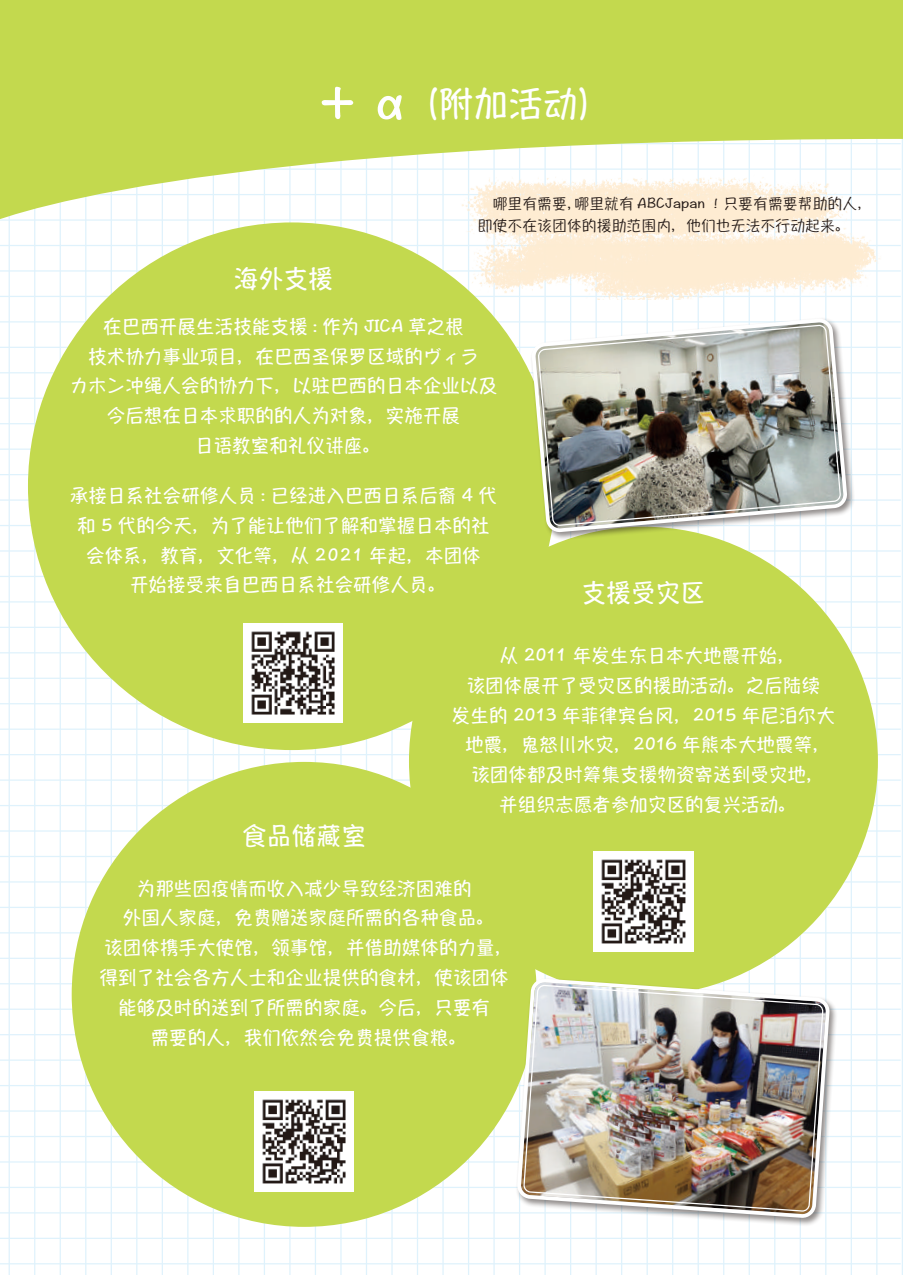
<style>
.page{position:relative;width:903px;height:1275px;background:#fff}
.page>*{position:absolute;margin:0;border:0;box-sizing:border-box;transform-origin:0 0}
.t1{font:34.65px "Hannotate SC W7";color:#fff}
.t2{font:24.85px "Hannotate SC W7";color:#fff}
.t3{font:18.55px/29.8px "Hannotate SC W7";color:#fff;text-align:center}
.t4{font:14.88px/22.4px "Hannotate SC W5";color:#231916}
.s1{font-size:50.93px}
</style>
<div class="page">
<hr style="left:213px;top:0;width:1px;height:1275px;background:#dff2fc">
<hr style="left:442px;top:0;width:2px;height:1275px;background:#dff2fc">
<hr style="left:646px;top:0;width:2px;height:1275px;background:#dff2fc">
<hr style="left:85px;top:0;width:1px;height:1275px;background:#dff2fc">
<hr style="left:340px;top:0;width:2px;height:1275px;background:#dff2fc">
<hr style="left:595px;top:0;width:2px;height:1275px;background:#dff2fc">
<hr style="left:851px;top:0;width:1px;height:1275px;background:#dff2fc">
<hr style="left:238px;top:0;width:1px;height:1275px;background:#dff2fc">
<hr style="left:493px;top:0;width:2px;height:1275px;background:#dff2fc">
<hr style="left:697px;top:0;width:2px;height:1275px;background:#dff2fc">
<hr style="left:111px;top:0;width:1px;height:1275px;background:#dff2fc">
<hr style="left:366px;top:0;width:1px;height:1275px;background:#dff2fc">
<hr style="left:621px;top:0;width:1px;height:1275px;background:#dff2fc">
<hr style="left:876px;top:0;width:1px;height:1275px;background:#dff2fc">
<hr style="left:9px;top:0;width:1px;height:1275px;background:#dff2fc">
<hr style="left:264px;top:0;width:1px;height:1275px;background:#dff2fc">
<hr style="left:519px;top:0;width:1px;height:1275px;background:#dff2fc">
<hr style="left:749px;top:0;width:1px;height:1275px;background:#dff2fc">
<hr style="left:136px;top:0;width:1px;height:1275px;background:#dff2fc">
<hr style="left:391px;top:0;width:2px;height:1275px;background:#dff2fc">
<hr style="left:672px;top:0;width:1px;height:1275px;background:#dff2fc">
<hr style="left:34px;top:0;width:1px;height:1275px;background:#dff2fc">
<hr style="left:289px;top:0;width:2px;height:1275px;background:#dff2fc">
<hr style="left:544px;top:0;width:2px;height:1275px;background:#dff2fc">
<hr style="left:800px;top:0;width:1px;height:1275px;background:#dff2fc">
<hr style="left:162px;top:0;width:1px;height:1275px;background:#dff2fc">
<hr style="left:417px;top:0;width:1px;height:1275px;background:#dff2fc">
<hr style="left:723px;top:0;width:1px;height:1275px;background:#dff2fc">
<hr style="left:60px;top:0;width:1px;height:1275px;background:#dff2fc">
<hr style="left:315px;top:0;width:1px;height:1275px;background:#dff2fc">
<hr style="left:570px;top:0;width:1px;height:1275px;background:#dff2fc">
<hr style="left:825px;top:0;width:1px;height:1275px;background:#dff2fc">
<hr style="left:187px;top:0;width:1px;height:1275px;background:#dff2fc">
<hr style="left:468px;top:0;width:1px;height:1275px;background:#dff2fc">
<hr style="left:774px;top:0;width:1px;height:1275px;background:#dff2fc">
<hr style="left:902px;top:0;width:1px;height:1275px;background:#dff2fc">
<hr style="left:0;top:270px;width:901px;height:2px;background:#dff2fc">
<hr style="left:0;top:525px;width:901px;height:1px;background:#dff2fc">
<hr style="left:0;top:779px;width:901px;height:2px;background:#dff2fc">
<hr style="left:0;top:932px;width:901px;height:1px;background:#dff2fc">
<hr style="left:0;top:398px;width:901px;height:1px;background:#dff2fc">
<hr style="left:0;top:652px;width:901px;height:1px;background:#dff2fc">
<hr style="left:0;top:1009px;width:901px;height:1px;background:#dff2fc">
<hr style="left:0;top:1161px;width:901px;height:1px;background:#dff2fc">
<hr style="left:0;top:1212px;width:901px;height:1px;background:#dff2fc">
<hr style="left:0;top:321px;width:901px;height:1px;background:#dff2fc">
<hr style="left:0;top:576px;width:901px;height:1px;background:#dff2fc">
<hr style="left:0;top:856px;width:901px;height:1px;background:#dff2fc">
<hr style="left:0;top:1034px;width:901px;height:1px;background:#dff2fc">
<hr style="left:0;top:474px;width:901px;height:1px;background:#dff2fc">
<hr style="left:0;top:729px;width:901px;height:1px;background:#dff2fc">
<hr style="left:0;top:1110px;width:901px;height:2px;background:#dff2fc">
<hr style="left:0;top:1238px;width:901px;height:1px;background:#dff2fc">
<hr style="left:0;top:449px;width:901px;height:1px;background:#dff2fc">
<hr style="left:0;top:703px;width:901px;height:1px;background:#dff2fc">
<hr style="left:0;top:805px;width:901px;height:1px;background:#dff2fc">
<hr style="left:0;top:347px;width:901px;height:1px;background:#dff2fc">
<hr style="left:0;top:601px;width:901px;height:1px;background:#dff2fc">
<hr style="left:0;top:907px;width:901px;height:1px;background:#dff2fc">
<hr style="left:0;top:1059px;width:901px;height:2px;background:#dff2fc">
<hr style="left:0;top:245px;width:901px;height:1px;background:#dff2fc">
<hr style="left:0;top:499px;width:901px;height:2px;background:#dff2fc">
<hr style="left:0;top:754px;width:901px;height:1px;background:#dff2fc">
<hr style="left:0;top:881px;width:901px;height:1px;background:#dff2fc">
<hr style="left:0;top:372px;width:901px;height:1px;background:#dff2fc">
<hr style="left:0;top:627px;width:901px;height:1px;background:#dff2fc">
<hr style="left:0;top:958px;width:901px;height:1px;background:#dff2fc">
<hr style="left:0;top:1136px;width:901px;height:1px;background:#dff2fc">
<hr style="left:0;top:296px;width:901px;height:1px;background:#dff2fc">
<hr style="left:0;top:550px;width:901px;height:2px;background:#dff2fc">
<hr style="left:0;top:830px;width:901px;height:2px;background:#dff2fc">
<hr style="left:0;top:983px;width:901px;height:1px;background:#dff2fc">
<hr style="left:0;top:423px;width:901px;height:1px;background:#dff2fc">
<hr style="left:0;top:678px;width:901px;height:1px;background:#dff2fc">
<hr style="left:0;top:1085px;width:901px;height:1px;background:#dff2fc">
<hr style="left:0;top:1187px;width:901px;height:1px;background:#dff2fc">
<hr style="left:0;top:1263px;width:901px;height:1px;background:#dff2fc">
<img style="left:448px;top:225px;width:436px;height:74px">
<svg style="left:0;top:0;width:903px;height:225px;fill:#c3d94e"></svg>
<div style="left:72px;top:762px;width:465px;height:465px;background:#c3d94e;border-radius:50%"></div>
<div style="left:409px;top:527px;width:469px;height:468px;background:#c3d94e;border-radius:50%"></div>
<div style="left:28px;top:222px;width:528px;height:528px;background:#c3d94e;border-radius:50%"></div>
<img style="left:254px;top:1092px;width:100px;height:99px">
<img style="left:594px;top:852px;width:99px;height:99px">
<div style="left:515px;top:977px;width:323px;height:249px;background:#231916;opacity:.5"></div>
<svg style="left:515px;top:976px;width:317px;height:244px"></svg>
<img style="left:522px;top:984px;width:302px;height:228px">
<div style="left:530px;top:317px;width:326px;height:224px;background:#231916;opacity:.5"></div>
<svg style="left:533px;top:320px;width:313px;height:211px"></svg>
<img style="left:538px;top:325px;width:302px;height:201px">
<img style="left:243px;top:623px;width:100px;height:100px">
<h1 class="t1" style="left:312px;top:81px;width:302px"><span class="s1">＋ α</span>（附加活动）</h1>
<h2 class="t2" style="left:234px;top:262px;width:101px">海外支援</h2>
<p class="t4" style="left:478px;top:192px;width:396px">　哪里有需要，哪里就有 ABCJapan ！只要有需要帮助的人，即使不在该团体的援助范围内，他们也无法不行动起来。</p>
<p class="t3" style="left:70px;top:311px;width:429px">在巴西开展生活技能支援 : 作为 JICA 草之根<br>技术协力事业项目，在巴西圣保罗区域的ヴィラ<br>カホン冲绳人会的协力下，以驻巴西的日本企业以及今后想在日本求职的的人为对象，实施开展<br>日语教室和礼仪讲座。</p>
<p class="t3" style="left:70px;top:480px;width:429px">承接日系社会研修人员 : 已经进入巴西日系后裔 4 代和 5 代的今天，为了能让他们了解和掌握日本的社会体系，教育，文化等，从 2021 年起，本团体<br>开始接受来自巴西日系社会研修人员。</p>
<h2 class="t2" style="left:581px;top:577px;width:126px">支援受灾区</h2>
<h2 class="t2" style="left:242px;top:819px;width:126px">食品储藏室</h2>
<p class="t3" style="left:452px;top:640px;width:385px">从 2011 年发生东日本大地震开始，<br>该团体展开了受灾区的援助活动。之后陆续<br>发生的 2013 年菲律宾台风，2015 年尼泊尔大地震，鬼怒川水灾，2016 年熊本大地震等，该团体都及时筹集支援物资寄送到受灾地，<br>并组织志愿者参加灾区的复兴活动。</p>
<p class="t3" style="left:100px;top:872px;width:415px">为那些因疫情而收入减少导致经济困难的<br>外国人家庭，免费赠送家庭所需的各种食品。<br>该团体携手大使馆，领事馆，并借助媒体的力量，得到了社会各方人士和企业提供的食材，使该团体能够及时的送到了所需的家庭。今后，只要有<br>需要的人，我们依然会免费提供食粮。</p>
</div>
